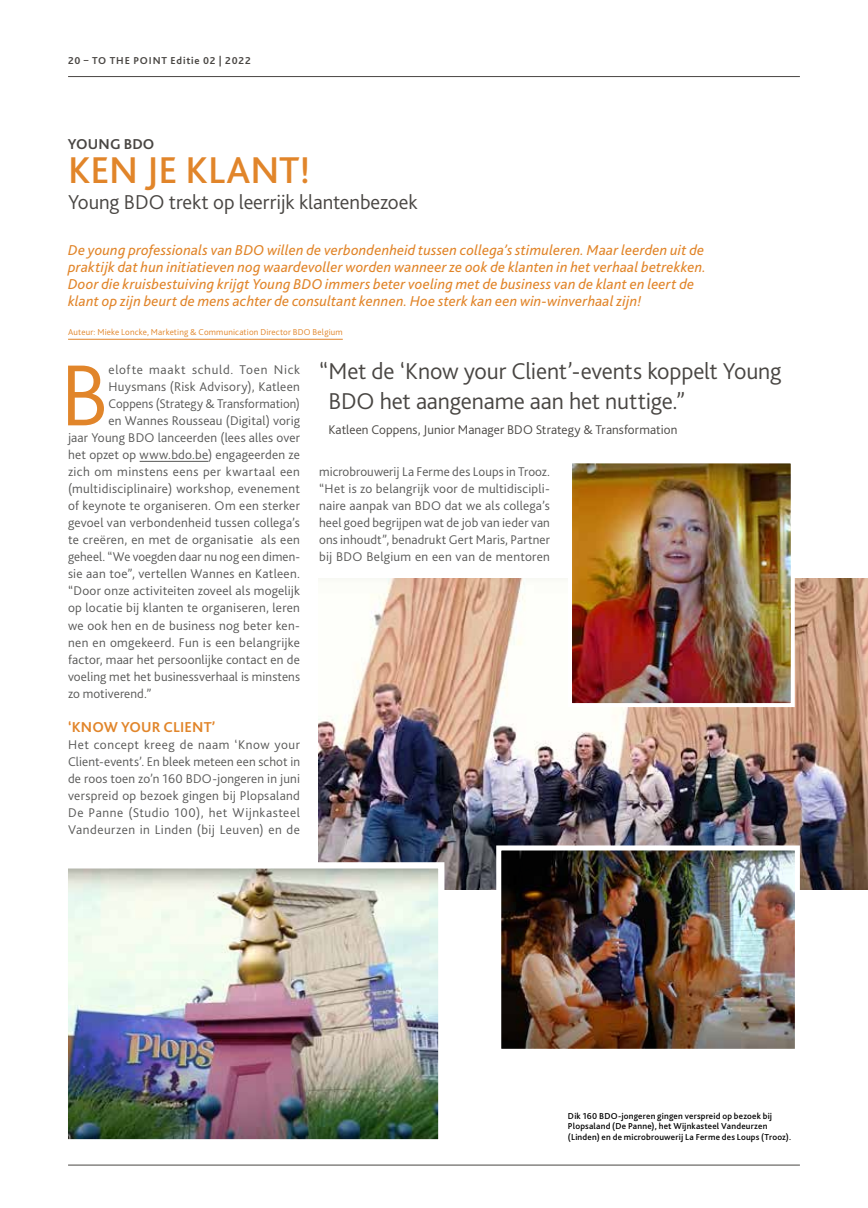
<style>
.page{position:relative;width:868px;height:1208px;background:#fff}
.page>*{position:absolute;margin:0;border:0;box-sizing:border-box;transform-origin:0 0}
.t1{font:300 90.6px "Bliss 2";color:#e1852a}
.t2{font:500 39px "Bliss 2";letter-spacing:-.005em;color:#e1852a}
.t3{font:300 24px/30px "Bliss 2";letter-spacing:-.01em;color:#494643}
.t4{font:300 21px "Bliss 2";letter-spacing:-.005em;color:#494643}
.t5{font:italic 15px/17px "Bliss 2";letter-spacing:.015em;color:#e1852a}
.t6{font:700 15px "Bliss 2";letter-spacing:.01em;color:#e1852a}
.t7{font:700 15px "Bliss 2";letter-spacing:.01em;color:#494643}
.t8{font:300 13.2px/17px "Bliss 2";letter-spacing:.015em;color:#575756;text-align:justify}
.t9{font:300 13.2px "Bliss 2";letter-spacing:.005em;color:#494643}
.t10{font:300 13.2px "Bliss 2";letter-spacing:.035em;color:#575756}
.t11{font:300 13.2px "Bliss 2";letter-spacing:.055em;color:#575756}
.t12{font:700 10.5px "Bliss 2";letter-spacing:.08em;color:#494643}
.t13{font:500 9px/10.5px "Bliss 2";letter-spacing:.02em;color:#000}
.t14{font:300 9px "Bliss 2";letter-spacing:.02em;color:#e1852a}
</style>
<div class="page">
<hr style="left:68px;top:339px;width:275px;height:1px;background:#e1852a">
<hr style="left:140px;top:461px;width:68px;height:1px;background:#575756">
<img style="left:318px;top:578px;width:549px;height:311px">
<img style="left:566px;top:463px;width:230px;height:246px">
<img style="left:68px;top:859px;width:379px;height:281px">
<img style="left:493px;top:843px;width:309px;height:206px">
<hr style="left:68px;top:76px;width:731px;height:1px;background:#494643">
<hr style="left:68px;top:1164px;width:731px;height:1px;background:#494643">
<p class="t12" style="left:68px;top:54px;width:184px">20 – TO THE POINT Editie 02 | 2022</p>
<p class="t7" style="left:68px;top:134px;width:88px">YOUNG BDO</p>
<h2 class="t2" style="left:68px;top:146px;width:244px">KEN JE KLANT!</h2>
<h3 class="t4" style="left:68px;top:188px;width:351px">Young BDO trekt op leerrijk klantenbezoek</h3>
<p class="t5" style="left:68px;top:241px;width:639px">De young professionals van BDO willen de verbondenheid tussen collega’s stimuleren. Maar leerden uit de praktijk dat hun initiatieven nog waardevoller worden wanneer ze ook de klanten in het verhaal betrekken.<br>Door die kruisbestuiving krijgt Young BDO immers beter voeling met de business van de klant en leert de klant op zijn beurt de mens achter de consultant kennen. Hoe sterk kan een win-winverhaal zijn!</p>
<p class="t14" style="left:68px;top:326px;width:276px">Auteur: Mieke Loncke, Marketing &amp; Communication Director BDO Belgium</p>
<h1 class="t1" style="left:60px;top:339px;width:50px">B</h1>
<p class="t11" style="left:108px;top:362px;width:193px">elofte maakt schuld. Toen Nick</p>
<h3 class="t3" style="left:328px;top:355px;width:454px;text-indent:-9px">“Met de ‘Know your Client’-events koppelt Young<br>BDO het aangename aan het nuttige.”</h3>
<p class="t9" style="left:328px;top:422px;width:350px">Katleen Coppens, Junior Manager BDO Strategy &amp; Transformation</p>
<p class="t8" style="left:319px;top:463px;width:232px">microbrouwerij La Ferme des Loups in Trooz. “Het is zo belangrijk voor de multidiscipli&shy;naire aanpak van BDO dat we als collega’s heel goed begrijpen wat de job van ieder van ons inhoudt”, benadrukt Gert Maris, Partner bij BDO Belgium en een van de mentoren</p>
<p class="t8" style="left:108px;top:378px;width:193px">Huysmans (Risk Advisory), Katleen</p>
<p class="t8" style="left:108px;top:395px;width:193px">Coppens (Strategy &amp; Transformation)</p>
<p class="t8" style="left:108px;top:412px;width:193px">en Wannes Rousseau (Digital) vorig</p>
<p class="t8" style="left:68px;top:429px;width:233px">jaar Young BDO lanceerden (lees alles over</p>
<p class="t8" style="left:68px;top:446px;width:233px">het opzet op www.bdo.be) engageerden ze</p>
<p class="t10" style="left:68px;top:464px;width:233px">zich om minstens eens per kwartaal een</p>
<p class="t8" style="left:68px;top:480px;width:233px">(multidisciplinaire) workshop, evenement</p>
<p class="t8" style="left:68px;top:497px;width:233px">of keynote te organiseren. Om een sterker</p>
<p class="t8" style="left:68px;top:514px;width:233px">gevoel van verbondenheid tussen collega’s</p>
<p class="t8" style="left:68px;top:531px;width:233px">te creëren, en met de organisatie als een</p>
<p class="t8" style="left:68px;top:548px;width:233px">geheel. “We voegden daar nu nog een dimen-</p>
<p class="t8" style="left:68px;top:565px;width:233px">sie aan toe”, vertellen Wannes en Katleen.</p>
<p class="t8" style="left:68px;top:582px;width:233px">“Door onze activiteiten zoveel als mogelijk</p>
<p class="t8" style="left:68px;top:599px;width:233px">op locatie bij klanten te organiseren, leren</p>
<p class="t8" style="left:68px;top:616px;width:233px">we ook hen en de business nog beter ken-</p>
<p class="t8" style="left:68px;top:633px;width:233px">nen en omgekeerd. Fun is een belangrijke</p>
<p class="t8" style="left:68px;top:650px;width:233px">factor, maar het persoonlijke contact en de</p>
<p class="t8" style="left:68px;top:667px;width:233px">voeling met het businessverhaal is minstens</p>
<p class="t8" style="left:68px;top:684px;width:85px">zo motiverend.”</p>
<p class="t6" style="left:68px;top:717px;width:149px">‘KNOW YOUR CLIENT’</p>
<p class="t8" style="left:68px;top:735px;width:233px">Het concept kreeg de naam ‘Know your Client-events’. En bleek meteen een schot in de roos toen zo’n 160 BDO-jongeren in juni verspreid op bezoek gingen bij Plopsaland De Panne (Studio 100), het Wijnkasteel Vandeurzen in Linden (bij Leuven) en de</p>
<p class="t13" style="left:568px;top:1110px;width:224px">Dik 160 BDO-jongeren gingen verspreid op bezoek bij<br>Plopsaland (De Panne), het Wijnkasteel Vandeurzen (Linden) en de microbrouwerij La Ferme des Loups (Trooz).</p>
</div>
